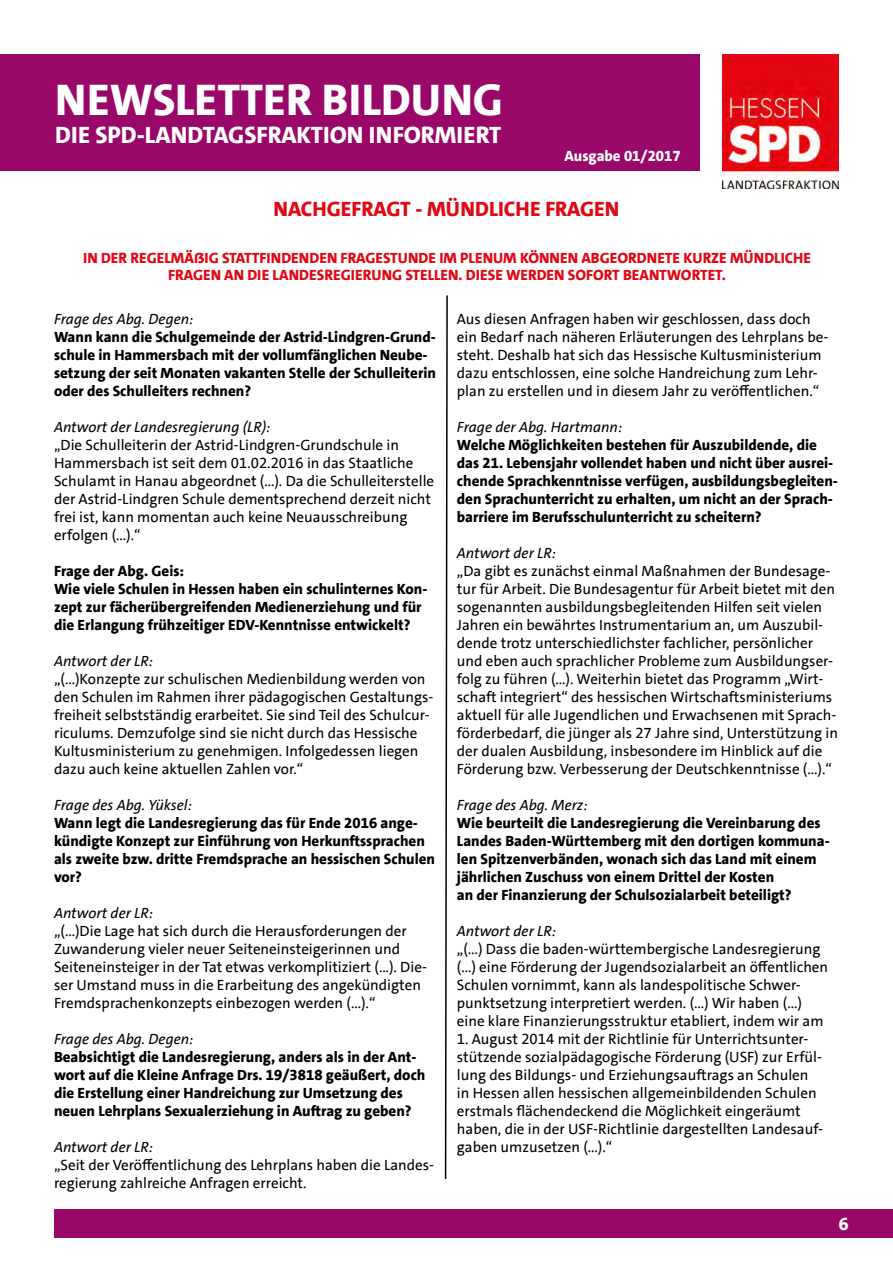
<style>
.page{position:relative;width:893px;height:1263px;background:#fff}
.page>*{position:absolute;margin:0;border:0;box-sizing:border-box;transform-origin:0 0}
.t1{font:800 45px "SPD The Sans Versal";color:#fff}
.t2{font:800 24px "SPD The Sans Versal";color:#fff}
.t3{font:800 21px "SPD The Sans";color:#e30613}
.t4{font:800 18px "SPD The Sans";color:#fff}
.t5{font:15px/18px "SPD The Sans";color:#000}
.t6{font:800 15px/18px "SPD The Sans";color:#000}
.t7{font:italic 15px "SPD The Sans";color:#000}
.t8{font:800 15px/17.2px "SPD The Sans Versal";color:#e30613;text-align:center}
.t9{font:800 15px "SPD The Sans";color:#fff}
</style>
<div class="page">
<div style="left:0;top:54px;width:700px;height:117px;background:#990868"></div>
<img style="left:722px;top:54px;width:117px;height:135px">
<div style="left:54px;top:1209px;width:839px;height:29px;background:#990868"></div>
<svg style="left:444px;top:295px;width:4px;height:884px"></svg>
<h1 class="t1" style="left:55px;top:71px;width:449px">NEWSLETTER BILDUNG</h1>
<h2 class="t2" style="left:55px;top:120px;width:447px">DIE SPD-LANDTAGSFRAKTION INFORMIERT</h2>
<p class="t9" style="left:564px;top:146px;width:118px">Ausgabe 01/2017</p>
<h3 class="t3" style="left:274px;top:195px;width:347px">NACHGEFRAGT - MÜNDLICHE FRAGEN</h3>
<p class="t8" style="left:83px;top:249px;width:730px">IN DER REGELMÄßIG STATTFINDENDEN FRAGESTUNDE IM PLENUM KÖNNEN ABGEORDNETE KURZE MÜNDLICHE<br>FRAGEN AN DIE LANDESREGIERUNG STELLEN. DIESE WERDEN SOFORT BEANTWORTET.</p>
<p class="t7" style="left:54px;top:309px;width:141px">Frage des Abg. Degen:</p>
<p class="t6" style="left:54px;top:328px;width:383px">Wann kann die Schulgemeinde der Astrid-Lindgren-Grund&shy;schule in Hammersbach mit der vollumfänglichen Neube&shy;setzung der seit Monaten vakanten Stelle der Schulleiterin oder des Schulleiters rechnen?</p>
<p class="t7" style="left:54px;top:417px;width:218px">Antwort der Landesregierung (LR):</p>
<p class="t5" style="left:54px;top:436px;width:382px">„Die Schulleiterin der Astrid-Lindgren-Grundschule in Hammersbach ist seit dem 01.02.2016 in das Staatliche Schulamt in Hanau abgeordnet (...). Da die Schulleiterstelle der Astrid-Lindgren Schule dementsprechend derzeit nicht frei ist, kann momentan auch keine Neuausschreibung erfolgen (...).“</p>
<p class="t6" style="left:54px;top:562px;width:375px">Frage der Abg. Geis:<br>Wie viele Schulen in Hessen haben ein schulinternes Kon&shy;zept zur fächerübergreifenden Medienerziehung und für die Erlangung frühzeitiger EDV-Kenntnisse entwickelt?</p>
<p class="t7" style="left:54px;top:651px;width:101px">Antwort der LR:</p>
<p class="t5" style="left:54px;top:670px;width:381px">„(...)Konzepte zur schulischen Medienbildung werden von den Schulen im Rahmen ihrer pädagogischen Gestaltungs&shy;freiheit selbstständig erarbeitet. Sie sind Teil des Schulcur&shy;riculums. Demzufolge sind sie nicht durch das Hessische Kultusministerium zu genehmigen. Infolgedessen liegen dazu auch keine aktuellen Zahlen vor.“</p>
<p class="t7" style="left:54px;top:795px;width:139px">Frage des Abg. Yüksel:</p>
<p class="t6" style="left:54px;top:814px;width:383px">Wann legt die Landesregierung das für Ende 2016 ange&shy;kündigte Konzept zur Einführung von Herkunftssprachen als zweite bzw. dritte Fremdsprache an hessischen Schulen vor?</p>
<p class="t7" style="left:54px;top:903px;width:101px">Antwort der LR:</p>
<p class="t5" style="left:54px;top:922px;width:374px">„(...)Die Lage hat sich durch die Herausforderungen der Zuwanderung vieler neuer Seiteneinsteigerinnen und Seiteneinsteiger in der Tat etwas verkomplitiziert (...). Die&shy;ser Umstand muss in die Erarbeitung des angekündigten Fremdsprachenkonzepts einbezogen werden (...).“</p>
<p class="t7" style="left:54px;top:1029px;width:141px">Frage des Abg. Degen:</p>
<p class="t6" style="left:54px;top:1048px;width:373px">Beabsichtigt die Landesregierung, anders als in der Ant&shy;wort auf die Kleine Anfrage Drs. 19/3818 geäußert, doch die Erstellung einer Handreichung zur Umsetzung des neuen Lehrplans Sexualerziehung in Auftrag zu geben?</p>
<p class="t7" style="left:54px;top:1137px;width:101px">Antwort der LR:</p>
<p class="t5" style="left:54px;top:1156px;width:382px">„Seit der Veröffentlichung des Lehrplans haben die Landes&shy;regierung zahlreiche Anfragen erreicht.</p>
<p class="t5" style="left:457px;top:310px;width:373px">Aus diesen Anfragen haben wir geschlossen, dass doch ein Bedarf nach näheren Erläuterungen des Lehrplans be&shy;steht. Deshalb hat sich das Hessische Kultusministerium dazu entschlossen, eine solche Handreichung zum Lehr&shy;plan zu erstellen und in diesem Jahr zu veröffentlichen.“</p>
<p class="t7" style="left:457px;top:417px;width:167px">Frage der Abg. Hartmann:</p>
<p class="t6" style="left:457px;top:436px;width:382px">Welche Möglichkeiten bestehen für Auszubildende, die das 21. Lebensjahr vollendet haben und nicht über ausrei&shy;chende Sprachkenntnisse verfügen, ausbildungsbegleiten&shy;den Sprachunterricht zu erhalten, um nicht an der Sprach&shy;barriere im Berufsschulunterricht zu scheitern?</p>
<p class="t7" style="left:457px;top:543px;width:101px">Antwort der LR:</p>
<p class="t5" style="left:457px;top:562px;width:383px">„Da gibt es zunächst einmal Maßnahmen der Bundesage&shy;tur für Arbeit. Die Bundesagentur für Arbeit bietet mit den sogenannten ausbildungsbegleitenden Hilfen seit vielen Jahren ein bewährtes Instrumentarium an, um Auszubil&shy;dende trotz unterschiedlichster fachlicher, persönlicher und eben auch sprachlicher Probleme zum Ausbildungser&shy;folg zu führen (...). Weiterhin bietet das Programm „Wirt&shy;schaft integriert“ des hessischen Wirtschaftsministeriums aktuell für alle Jugendlichen und Erwachsenen mit Sprach&shy;förderbedarf, die jünger als 27 Jahre sind, Unterstützung in der dualen Ausbildung, insbesondere im Hinblick auf die Förderung bzw. Verbesserung der Deutschkenntnisse (...).“</p>
<p class="t7" style="left:457px;top:795px;width:132px">Frage des Abg. Merz:</p>
<p class="t6" style="left:457px;top:814px;width:374px">Wie beurteilt die Landesregierung die Vereinbarung des Landes Baden-Württemberg mit den dortigen kommuna&shy;len Spitzenverbänden, wonach sich das Land mit einem jährlichen Zuschuss von einem Drittel der Kosten<br>an der Finanzierung der Schulsozialarbeit beteiligt?</p>
<p class="t7" style="left:457px;top:921px;width:101px">Antwort der LR:</p>
<p class="t5" style="left:457px;top:940px;width:373px">„(...) Dass die baden-württembergische Landesregierung (...) eine Förderung der Jugendsozialarbeit an öffentlichen Schulen vornimmt, kann als landespolitische Schwer&shy;punktsetzung interpretiert werden. (...) Wir haben (...) eine klare Finanzierungsstruktur etabliert, indem wir am</p>
<p class="t5" style="left:457px;top:1030px;width:368px">1. August 2014 mit der Richtlinie für Unterrichtsunter&shy;stützende sozialpädagogische Förderung (USF) zur Erfül&shy;lung des Bildungs- und Erziehungsauftrags an Schulen in Hessen allen hessischen allgemeinbildenden Schulen erstmals flächendeckend die Möglichkeit eingeräumt haben, die in der USF-Richtlinie dargestellten Landesauf&shy;gaben umzusetzen (...).“</p>
<p class="t4" style="left:839px;top:1212px;width:11px">6</p>
</div>
